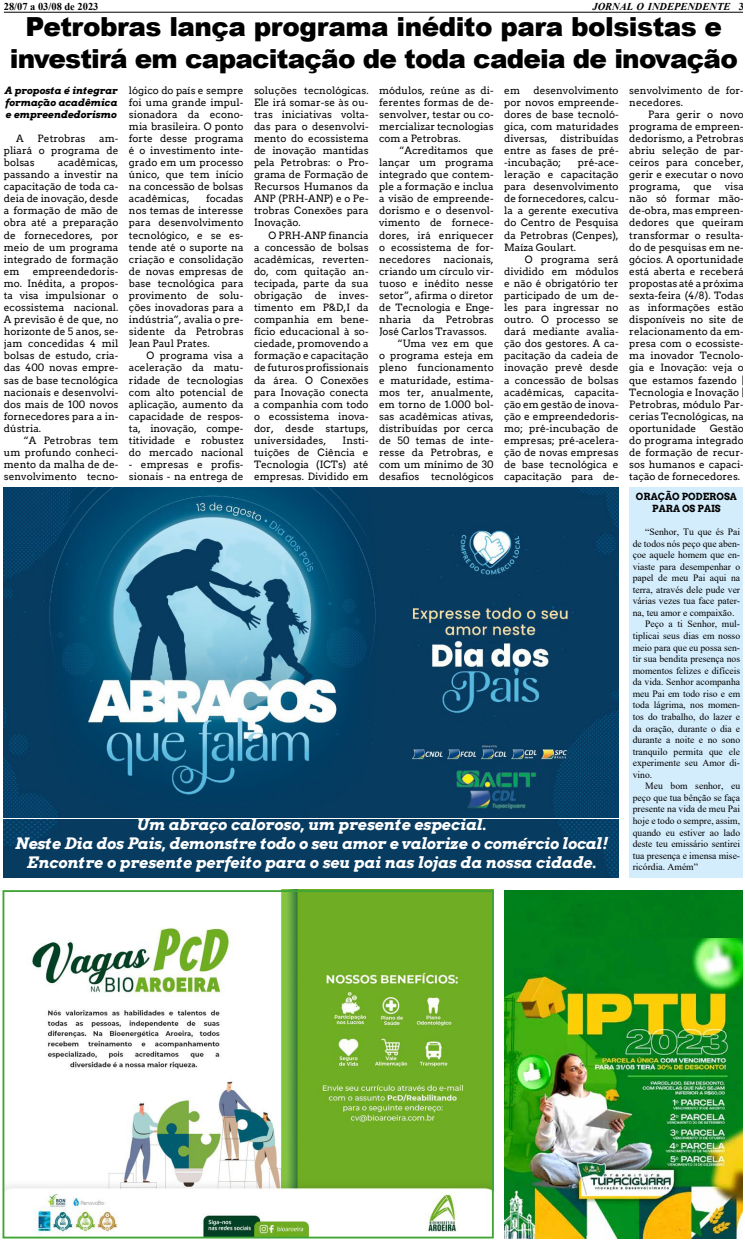
<style>
.page{position:relative;width:745px;height:1241px;background:#fff}
.page>*{position:absolute;margin:0;border:0;box-sizing:border-box;transform-origin:0 0}
.t1{font:900 26.25px/31.5px "Arial";letter-spacing:-.025em;color:#000;text-align:center}
.t2{font:italic 700 15.75px/18.9px "Arvo";color:#fff;text-align:center}
.t3{font:italic 700 10.5px "Times New Roman";color:#000}
.t4{font:700 10.5px "Times New Roman";color:#000}
.t5{font:10.06px/12.1px "Arvo";color:#000;text-align:justify}
.t6{font:italic 700 10.06px/12.1px "Arvo";color:#000;text-align:justify}
.t7{font:9.62px "Times New Roman";color:#000}
.t8{font:700 9.62px/11.5px "Arvo";color:#000;text-align:center}
.s1{font-style:normal}
</style>
<div class="page">
<div style="left:504px;top:890px;width:238px;height:48px;background:#007f19"></div>
<hr style="left:4px;top:12px;width:738px;height:1px;background:#000">
<img style="left:4px;top:487px;width:614px;height:390px">
<div style="left:4px;top:818px;width:364px;height:59px;background:#073b60"></div>
<div style="left:629px;top:487px;width:113px;height:390px;background:#d4edfc"></div>
<img style="left:6px;top:889px;width:487px;height:346px">
<div style="left:3px;top:890px;width:490px;height:348px;border:2px solid #3fa535"></div>
<img style="left:504px;top:938px;width:238px;height:300px">
<p class="t4" style="left:4px;top:-2px;width:96px">28/07 a 03/08 de 2023</p>
<p class="t3" style="left:592px;top:-1px;width:153px">JORNAL O INDEPENDENTE <span class="s1">3</span></p>
<h1 class="t1" style="left:10px;top:12px;width:729px">Petrobras lança programa inédito para bolsistas e investirá em capacitação de toda cadeia de inovação</h1>
<p class="t5" style="left:129px;top:84px;width:116px">lógico do país e sempre foi uma grande impul&shy;sionadora da econo&shy;mia brasileira. O ponto forte desse programa é o investimento inte&shy;grado em um processo único, que tem início na concessão de bolsas acadêmicas,</p>
<p class="t5" style="left:254px;top:84px;width:116px">soluções tecnológicas.<br>Ele irá somar-se às ou&shy;tras iniciativas volta&shy;das para o desenvolvi&shy;mento do ecossistema de inovação mantidas pela Petrobras: o Pro&shy;grama de Formação de Recursos Humanos da ANP (PRH-ANP) e o Pe&shy;trobras Conexões para Inovação.</p>
<p class="t5" style="left:254px;top:229px;width:116px;text-indent:14px">O PRH-ANP financia a concessão de bolsas acadêmicas, reverten&shy;do, com quitação an&shy;tecipada, parte da sua obrigação de inves&shy;timento em P&amp;D,I da companhia em bene&shy;fício educacional à so&shy;ciedade, promovendo a formação e capacitação de futuros profissionais da área. O Conexões para Inovação conecta a companhia com todo o ecossistema inova&shy;dor, desde startups, universidades,</p>
<p class="t5" style="left:379px;top:84px;width:116px">módulos, reúne as di&shy;ferentes formas de de&shy;senvolver, testar ou co&shy;mercializar tecnologias com a Petrobras.</p>
<p class="t5" style="left:379px;top:144px;width:116px;text-indent:20px">“Acreditamos que lançar um programa integrado que contem&shy;ple a formação e inclua a visão de empreende&shy;dorismo e o desenvol&shy;vimento de fornece&shy;dores, irá enriquecer o ecossistema de for&shy;necedores</p>
<p class="t5" style="left:504px;top:84px;width:116px;text-indent:29px">desenvolvimento por novos empreende&shy;dores de base tecnoló&shy;gica, com maturidades diversas, distribuídas entre as fases de pré--incubação;</p>
<p class="t5" style="left:629px;top:84px;width:116px">senvolvimento de for&shy;necedores.</p>
<p class="t5" style="left:629px;top:108px;width:116px;text-indent:19px">Para gerir o novo programa de empreen&shy;dedorismo, a Petrobras abriu seleção de par&shy;ceiros para conceber, gerir e executar o novo programa,</p>
<p class="t6" style="left:5px;top:84px;width:114px">A proposta é integrar formação acadêmica e empreendedorismo</p>
<p class="t5" style="left:16px;top:132px;width:9px">A</p>
<p class="t5" style="left:38px;top:132px;width:49px">Petrobras</p>
<p class="t5" style="left:504px;top:84px;width:17px">em</p>
<p class="t5" style="left:4px;top:132px;width:116px;text-indent:95px">am&shy;pliará o programa de bolsas</p>
<p class="t5" style="left:4px;top:156px;width:116px;text-indent:54px">acadêmicas, passando a investir na capacitação de toda ca&shy;deia de inovação, desde a formação de mão de obra até a preparação de fornecedores, por meio de um programa integrado de formação em</p>
<p class="t5" style="left:504px;top:156px;width:116px;text-indent:74px">pré-ace&shy;leração e capacitação para desenvolvimento de fornecedores, calcu&shy;la a gerente executiva do Centro de Pesquisa da Petrobras (Cenpes), Maíza Goulart.</p>
<p class="t5" style="left:504px;top:253px;width:116px;text-indent:21px">O programa será dividido em módulos e não é obrigatório ter participado de um de&shy;les para ingressar no outro. O processo se dará mediante avalia&shy;ção dos gestores. A ca&shy;pacitação da cadeia de inovação prevê desde a concessão de bolsas acadêmicas, capacita&shy;ção em gestão de inova&shy;ção e empreendedoris&shy;mo; pré-incubação de empresas; pré-acelera&shy;ção de novas empresas de base tecnológica e capacitação para de-</p>
<p class="t5" style="left:629px;top:180px;width:116px;text-indent:95px">visa não só formar mão&shy;de-obra, mas empreen&shy;dedores que queiram transformar o resulta&shy;do de pesquisas em ne&shy;gócios. A oportunidade está aberta e receberá propostas até a próxima sexta-feira (4/8). Todas as informações estão disponíveis no site de relacionamento da em&shy;presa com o ecossiste&shy;ma inovador Tecnolo&shy;gia e Inovação: veja o que estamos fazendo | Tecnologia e Inovação | Petrobras, módulo Par&shy;cerias Tecnológicas, na oportunidade</p>
<p class="t5" style="left:693px;top:180px;width:20px">que</p>
<p class="t5" style="left:129px;top:193px;width:116px;text-indent:77px">focadas nos temas de interesse para desenvolvimento tecnológico, e se es&shy;tende até o suporte na criação e consolidação de novas empresas de base tecnológica para provimento de solu&shy;ções inovadoras para a indústria”, avalia o pre&shy;sidente da Petrobras Jean Paul Prates.</p>
<p class="t5" style="left:129px;top:350px;width:116px;text-indent:18px">O programa visa a aceleração da matu&shy;ridade de tecnologias com alto potencial de aplicação, aumento da capacidade de respos&shy;ta, inovação, compe&shy;titividade e robustez do mercado nacional</p>
<p class="t5" style="left:129px;top:458px;width:116px">- empresas e profis&shy;sionais - na entrega de</p>
<p class="t5" style="left:443px;top:253px;width:52px">nacionais,</p>
<p class="t5" style="left:379px;top:265px;width:116px">criando um círculo vir-</p>
<p class="t5" style="left:379px;top:277px;width:116px">tuoso e inédito nesse</p>
<p class="t5" style="left:379px;top:289px;width:116px">setor”, afirma o diretor</p>
<p class="t5" style="left:379px;top:301px;width:116px">de Tecnologia e Enge-</p>
<p class="t5" style="left:379px;top:313px;width:116px">nharia da Petrobras</p>
<p class="t5" style="left:379px;top:325px;width:109px">José Carlos Travassos.</p>
<p class="t5" style="left:397px;top:337px;width:98px">“Uma vez em que</p>
<p class="t5" style="left:379px;top:350px;width:116px">o programa esteja em</p>
<p class="t5" style="left:379px;top:362px;width:116px">pleno funcionamento</p>
<p class="t5" style="left:379px;top:374px;width:116px">e maturidade, estima-</p>
<p class="t5" style="left:379px;top:386px;width:116px">mos ter, anualmente,</p>
<p class="t5" style="left:379px;top:398px;width:116px">em torno de 1.000 bol-</p>
<p class="t5" style="left:379px;top:410px;width:116px">sas acadêmicas ativas,</p>
<p class="t5" style="left:379px;top:422px;width:116px">distribuídas por cerca</p>
<p class="t5" style="left:379px;top:434px;width:116px">de 50 temas de inte-</p>
<p class="t5" style="left:379px;top:446px;width:116px">resse da Petrobras, e</p>
<p class="t5" style="left:379px;top:458px;width:116px">com um mínimo de 30</p>
<p class="t5" style="left:379px;top:470px;width:116px">desafios tecnológicos</p>
<p class="t5" style="left:4px;top:265px;width:116px;text-indent:29px">empreendedoris&shy;mo. Inédita, a propos&shy;ta visa impulsionar o ecossistema nacional.<br>A previsão é de que, no horizonte de 5 anos, se&shy;jam concedidas 4 mil bolsas de estudo, cria&shy;das 400 novas empre&shy;sas de base tecnológica nacionais e desenvolvi&shy;dos mais de 100 novos fornecedores para a in&shy;dústria.</p>
<p class="t5" style="left:4px;top:434px;width:116px;text-indent:20px">“A Petrobras tem um profundo conheci&shy;mento da malha de de&shy;senvolvimento tecno-</p>
<p class="t5" style="left:629px;top:422px;width:116px;text-indent:80px">Gestão do programa integrado de formação de recur&shy;sos humanos e capaci&shy;tação de fornecedores.</p>
<p class="t5" style="left:254px;top:434px;width:116px;text-indent:88px">Insti&shy;tuições de Ciência e Tecnologia (ICTs) até empresas. Dividido em</p>
<h2 class="t2" style="left:15px;top:814px;width:594px">Um abraço caloroso, um presente especial.<br>Neste Dia dos Pais, demonstre todo o seu amor e valorize o comércio local!<br>Encontre o presente perfeito para o seu pai nas lojas da nossa cidade.</h2>
<p class="t8" style="left:635px;top:491px;width:102px">ORAÇÃO PODEROSA<br>PARA OS PAIS</p>
<p class="t7" style="left:644px;top:525px;width:96px">“Senhor, Tu que és Pai</p>
<p class="t7" style="left:632px;top:536px;width:109px">de todos nós peço que aben-</p>
<p class="t7" style="left:632px;top:548px;width:109px">çoe aquele homem que en-</p>
<p class="t7" style="left:632px;top:559px;width:109px">viaste para desempenhar o</p>
<p class="t7" style="left:632px;top:571px;width:109px">papel de meu Pai aqui na</p>
<p class="t7" style="left:632px;top:582px;width:109px">terra, através dele pude ver</p>
<p class="t7" style="left:632px;top:594px;width:109px">várias vezes tua face pater-</p>
<p class="t7" style="left:632px;top:606px;width:103px">na, teu amor e compaixão.</p>
<p class="t7" style="left:644px;top:617px;width:96px">Peço a ti Senhor, mul-</p>
<p class="t7" style="left:632px;top:629px;width:109px">tiplicai seus dias em nosso</p>
<p class="t7" style="left:632px;top:640px;width:109px">meio para que eu possa sen-</p>
<p class="t7" style="left:632px;top:652px;width:109px">tir sua bendita presença nos</p>
<p class="t7" style="left:632px;top:663px;width:109px">momentos felizes e difíceis</p>
<p class="t7" style="left:632px;top:675px;width:109px">da vida. Senhor acompanha</p>
<p class="t7" style="left:632px;top:686px;width:109px">meu Pai em todo riso e em</p>
<p class="t7" style="left:632px;top:698px;width:109px">toda lágrima, nos momen-</p>
<p class="t7" style="left:632px;top:709px;width:109px">tos do trabalho, do lazer e</p>
<p class="t7" style="left:632px;top:721px;width:109px">da oração, durante o dia e</p>
<p class="t7" style="left:632px;top:733px;width:109px">durante a noite e no sono</p>
<p class="t7" style="left:632px;top:744px;width:109px">tranquilo permita que ele</p>
<p class="t7" style="left:632px;top:756px;width:109px">experimente seu Amor di-</p>
<p class="t7" style="left:632px;top:767px;width:21px">vino.</p>
<p class="t7" style="left:644px;top:779px;width:96px">Meu bom senhor, eu</p>
<p class="t7" style="left:632px;top:790px;width:109px">peço que tua bênção se faça</p>
<p class="t7" style="left:632px;top:802px;width:109px">presente na vida de meu Pai</p>
<p class="t7" style="left:632px;top:813px;width:109px">hoje e todo o sempre, assim,</p>
<p class="t7" style="left:632px;top:825px;width:109px">quando eu estiver ao lado</p>
<p class="t7" style="left:632px;top:837px;width:109px">deste teu emissário sentirei</p>
<p class="t7" style="left:632px;top:848px;width:109px">tua presença e imensa mise-</p>
<p class="t7" style="left:632px;top:860px;width:67px">ricórdia. Amém”</p>
</div>
